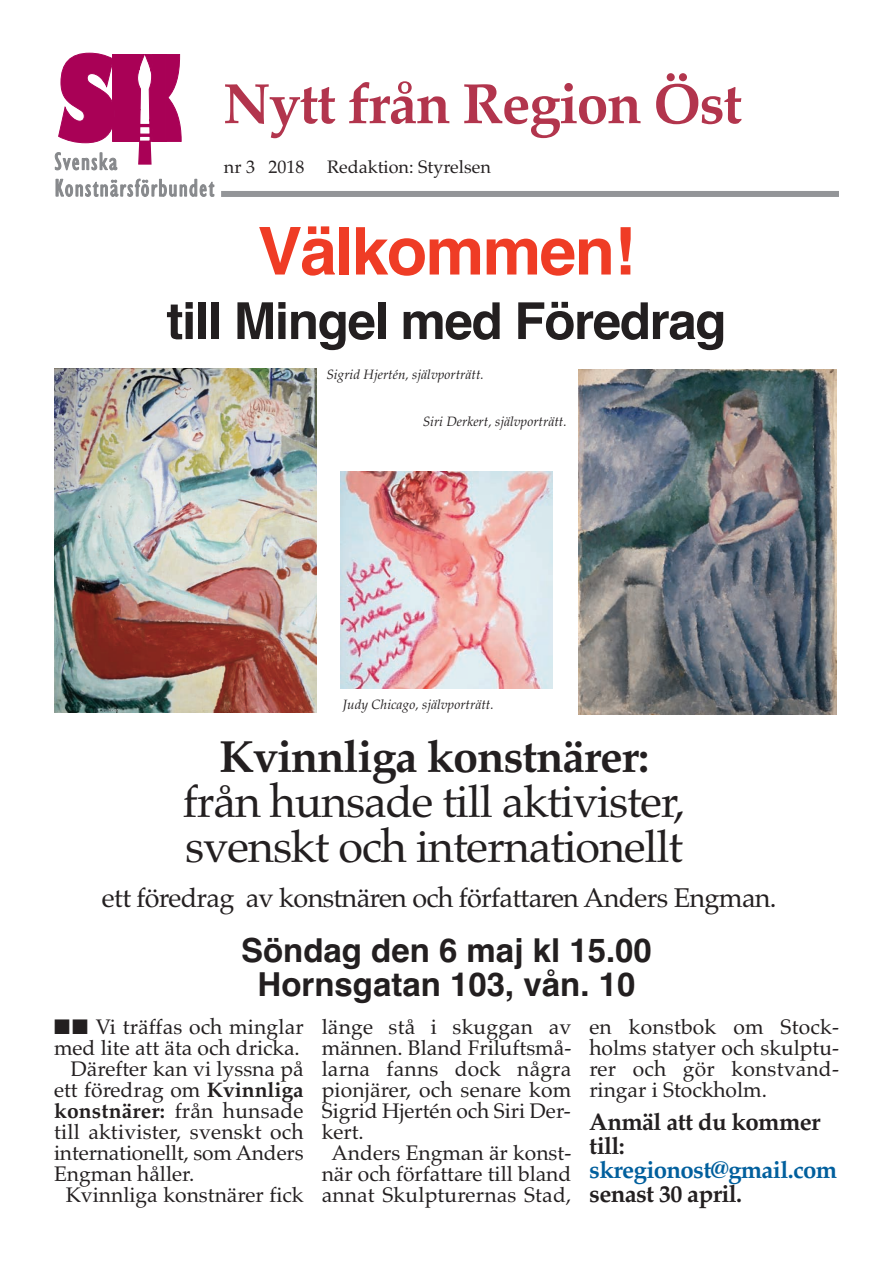
<style>
.page{position:relative;width:893px;height:1263px;background:#fff}
.page>*{position:absolute;margin:0;border:0;box-sizing:border-box;transform-origin:0 0}
.t1{font:700 66px "Helvetica";letter-spacing:-.025em;color:#ef3c25}
.t2{font:700 57px "Palatino";letter-spacing:-.025em;color:#b2354d}
.t3{font:700 51px "Helvetica";letter-spacing:-.025em;color:#231f20}
.t4{font:45px/45px "Palatino";letter-spacing:-.025em;color:#231f20}
.t5{font:700 45px "Palatino";letter-spacing:-.025em;color:#231f20}
.t6{font:700 33px/34.5px "Helvetica";color:#231f20;text-align:center}
.t7{font:27px "Palatino";letter-spacing:-.025em;color:#231f20}
.t8{font:700 24px/24px "Palatino";letter-spacing:-.025em;color:#231f20}
.t9{font:700 24px "Palatino";letter-spacing:-.025em;color:#005f9d}
.t10{font:21px/21px "Palatino";color:#231f20;text-align:justify}
.t11{font:700 21px "Palatino";letter-spacing:.01em;color:#231f20}
.t12{font:18px "Palatino";color:#231f20}
.t13{font:italic 13.5px "Palatino";color:#231f20}
.s1{font-weight:700}
.s2{font-weight:400}
</style>
<div class="page">
<svg style="left:55px;top:178px;width:160px;height:19px"></svg>
<svg style="left:54px;top:53px;width:128px;height:118px"></svg>
<div style="left:221px;top:191px;width:618px;height:6px;background:#939598"></div>
<img style="left:54px;top:369px;width:262px;height:344px">
<img style="left:578px;top:369px;width:259px;height:345px">
<img style="left:341px;top:471px;width:212px;height:218px">
<h2 class="t2" style="left:223px;top:70px;width:521px">Nytt från Region Öst</h2>
<p class="t12" style="left:224px;top:156px;width:82px">nr 3 2018</p>
<p class="t12" style="left:327px;top:156px;width:165px">Redaktion: Styrelsen</p>
<h1 class="t1" style="left:258px;top:213px;width:379px">Välkommen!</h1>
<h3 class="t3" style="left:166px;top:292px;width:562px">till Mingel med Föredrag</h3>
<p class="t13" style="left:326px;top:366px;width:159px">Sigrid Hjertén, självporträtt.</p>
<p class="t13" style="left:423px;top:414px;width:145px">Siri Derkert, självporträtt.</p>
<p class="t13" style="left:343px;top:696px;width:152px">Judy Chicago, självporträtt.</p>
<h3 class="t5" style="left:219px;top:730px;width:431px">Kvinnliga konstnärer:</h3>
<h3 class="t4" style="left:183px;top:778px;width:504px">från hunsade till aktivister, svenskt och internationellt</h3>
<p class="t7" style="left:102px;top:881px;width:676px">ett föredrag av konstnären och författaren Anders Engman.</p>
<h3 class="t6" style="left:241px;top:933px;width:412px">Söndag den 6 maj kl 15.00<br>Hornsgatan 103, vån. 10</h3>
<p class="t10" style="left:54px;top:1016px;width:251px">■■ Vi träffas och minglar</p>
<p class="t10" style="left:54px;top:1037px;width:247px">med lite att äta och dricka.</p>
<p class="t10" style="left:71px;top:1058px;width:234px">Därefter kan vi lyssna på</p>
<p class="t10" style="left:54px;top:1079px;width:251px">ett föredrag om <span class="s1">Kvinnliga</span></p>
<p class="t11" style="left:54px;top:1099px;width:251px">konstnärer: <span class="s2">från hunsade</span></p>
<p class="t10" style="left:54px;top:1121px;width:251px">till aktivister, svenskt och</p>
<p class="t10" style="left:54px;top:1142px;width:251px">internationellt, som Anders</p>
<p class="t10" style="left:54px;top:1163px;width:142px">Engman håller.</p>
<p class="t10" style="left:66px;top:1184px;width:239px">Kvinnliga konstnärer fick</p>
<p class="t10" style="left:322px;top:1016px;width:251px">länge stå i skuggan av</p>
<p class="t10" style="left:322px;top:1037px;width:251px">männen. Bland Friluftsmå-</p>
<p class="t10" style="left:322px;top:1058px;width:251px">larna fanns dock några</p>
<p class="t10" style="left:322px;top:1079px;width:251px">pionjärer, och senare kom</p>
<p class="t10" style="left:322px;top:1100px;width:251px">Sigrid Hjertén och Siri Der-</p>
<p class="t10" style="left:322px;top:1121px;width:44px">kert.</p>
<p class="t10" style="left:332px;top:1142px;width:241px">Anders Engman är konst-</p>
<p class="t10" style="left:322px;top:1163px;width:251px">när och författare till bland</p>
<p class="t10" style="left:322px;top:1184px;width:251px">annat Skulpturernas Stad,</p>
<p class="t10" style="left:589px;top:1016px;width:251px">en konstbok om Stock&shy;holms statyer och skulptu&shy;rer och gör konstvand&shy;ringar i Stockholm.</p>
<p class="t8" style="left:589px;top:1110px;width:233px">Anmäl att du kommer till:</p>
<p class="t9" style="left:589px;top:1156px;width:249px">skregionost@gmail.com</p>
<p class="t8" style="left:589px;top:1182px;width:154px">senast 30 april.</p>
</div>
